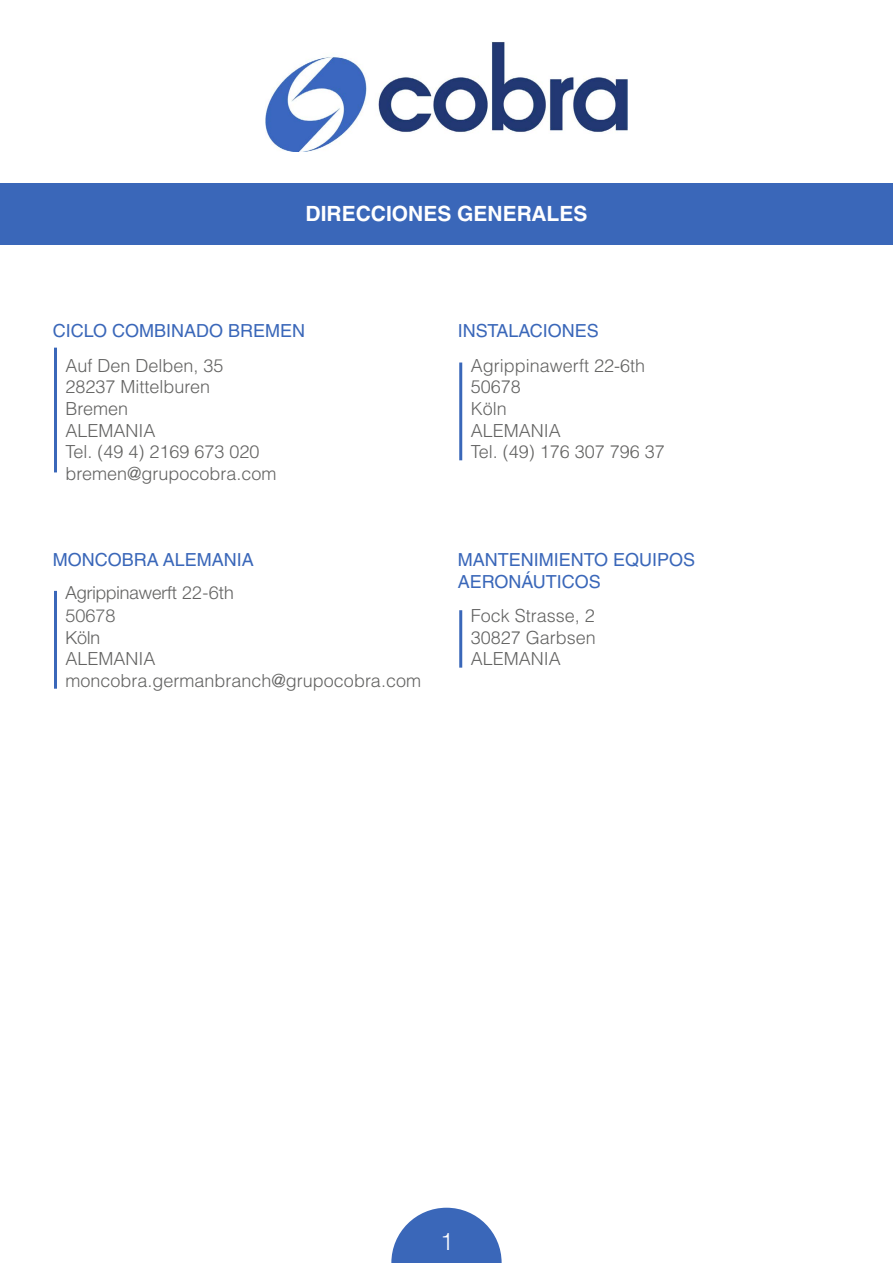
<style>
.page{position:relative;width:893px;height:1263px;background:#fff}
.page>*{position:absolute;margin:0;border:0;box-sizing:border-box;transform-origin:0 0}
.t1{font:300 24px "Helvetica LT Std";color:#fff}
.t2{font:700 21px "Helvetica LT Std";color:#fff}
.t3{font:300 18px/21.9px "Helvetica LT Std";color:#636362}
.t4{font:18px "Helvetica LT Std";color:#3a67b9}
.s1{font-family:"Helvetica Neue LT Std"}
</style>
<div class="page">
<img style="left:266px;top:41px;width:361px;height:110px">
<div style="left:0;top:183px;width:893px;height:61px;background:#3a67b9"></div>
<svg style="left:391px;top:1208px;width:111px;height:55px"></svg>
<hr style="left:54px;top:348px;width:3px;height:124px;background:#3a67b9">
<hr style="left:54px;top:591px;width:3px;height:98px;background:#3a67b9">
<hr style="left:459px;top:362px;width:3px;height:98px;background:#3a67b9">
<hr style="left:459px;top:610px;width:3px;height:58px;background:#3a67b9">
<hr style="left:456px;top:1211px;width:3px;height:52px;background:#3a67b9">
<p class="t2" style="left:305px;top:201px;width:283px">DIRECCIONES GENERALES</p>
<p class="t4" style="left:53px;top:321px;width:254px">CICLO COMBINADO BREMEN</p>
<p class="t3" style="left:65px;top:354px;width:160px">Auf Den Delben, 35</p>
<p class="t3" style="left:65px;top:376px;width:146px">28237 Mittelburen</p>
<p class="t3" style="left:65px;top:397px;width:64px">Bremen</p>
<p class="t3" style="left:65px;top:419px;width:92px">ALEMANIA</p>
<p class="t3" style="left:65px;top:441px;width:196px">Tel. (49 4) 2169 673 020</p>
<p class="t3" style="left:65px;top:462px;width:213px">bremen@grupocobra.com</p>
<p class="t4" style="left:53px;top:549px;width:203px">MONCOBRA ALEMANIA</p>
<p class="t3" style="left:65px;top:581px;width:357px"><span class="s1">Agrippinawerft 22-6th<br>50678<br>Köln<br></span>ALEMANIA moncobra.germanbranch@grupocobra.com</p>
<p class="t4" style="left:458px;top:321px;width:142px">INSTALACIONES</p>
<p class="t3" style="left:471px;top:354px;width:176px">Agrippinawerft 22-6th</p>
<p class="t3" style="left:471px;top:376px;width:52px">50678</p>
<p class="t3" style="left:471px;top:397px;width:38px">Köln</p>
<p class="t3" style="left:471px;top:419px;width:92px">ALEMANIA</p>
<p class="t3" style="left:471px;top:441px;width:196px">Tel. (49) 176 307 796 37</p>
<p class="t4" style="left:458px;top:549px;width:239px">MANTENIMIENTO EQUIPOS</p>
<p class="t4" style="left:458px;top:571px;width:144px">AERONÁUTICOS</p>
<p class="t3" style="left:471px;top:605px;width:126px">Fock Strasse, 2</p>
<p class="t3" style="left:471px;top:626px;width:127px">30827 Garbsen</p>
<p class="t3" style="left:471px;top:648px;width:92px">ALEMANIA</p>
<p class="t1" style="left:440px;top:1227px;width:15px">1</p>
</div>
